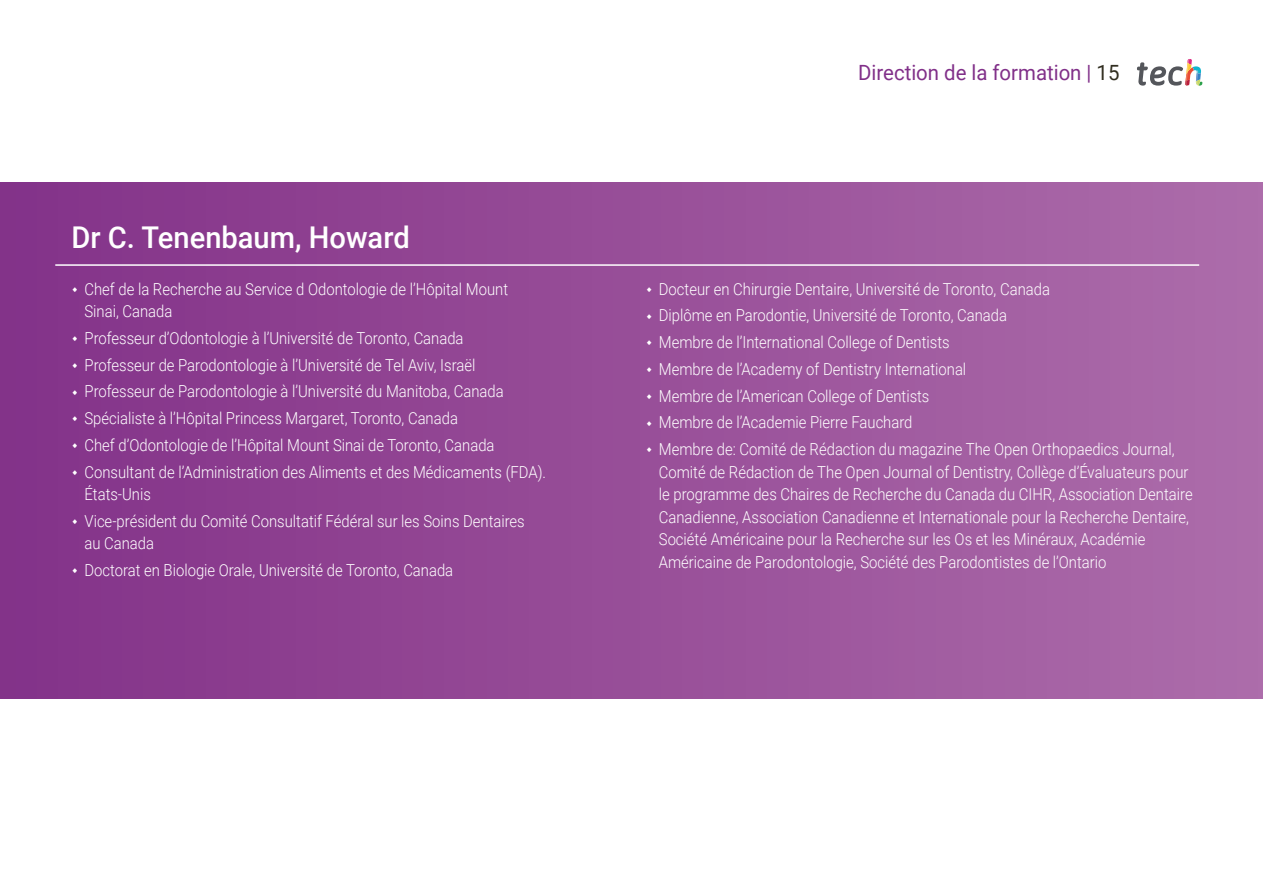
<style>
.page{position:relative;width:1263px;height:893px;background:#fff}
.page>*{position:absolute;margin:0;border:0;box-sizing:border-box;transform-origin:0 0}
.t1{font:500 30px "Roboto";color:#fff}
.t2{font:21px "Roboto";color:#813089}
.t3{font:300 16.5px/26.7px "Roboto";color:#fff;scale:.9 1}
.s1{color:#312e20}
</style>
<div class="page">
<div style="left:0;top:182px;width:1263px;height:516px;background:linear-gradient(to right,#833188,#ad6caa)"></div>
<svg style="left:1137px;top:59px;width:65px;height:27px"></svg>
<hr style="left:55px;top:264px;width:1144px;height:2px;background:#fff">
<svg style="left:73px;top:287px;width:4px;height:5px"></svg>
<svg style="left:73px;top:336px;width:4px;height:5px"></svg>
<svg style="left:73px;top:363px;width:4px;height:5px"></svg>
<svg style="left:73px;top:390px;width:4px;height:5px"></svg>
<svg style="left:73px;top:416px;width:4px;height:5px"></svg>
<svg style="left:73px;top:443px;width:4px;height:5px"></svg>
<svg style="left:73px;top:470px;width:4px;height:5px"></svg>
<svg style="left:73px;top:519px;width:4px;height:5px"></svg>
<svg style="left:73px;top:568px;width:4px;height:5px"></svg>
<svg style="left:647px;top:287px;width:4px;height:5px"></svg>
<svg style="left:647px;top:314px;width:4px;height:5px"></svg>
<svg style="left:647px;top:340px;width:4px;height:5px"></svg>
<svg style="left:647px;top:367px;width:4px;height:5px"></svg>
<svg style="left:647px;top:394px;width:4px;height:5px"></svg>
<svg style="left:647px;top:421px;width:4px;height:5px"></svg>
<svg style="left:647px;top:447px;width:4px;height:5px"></svg>
<h1 class="t1" style="left:71px;top:216px;width:340px">Dr C. Tenenbaum, Howard</h1>
<p class="t3" style="left:85px;top:277px;width:472px;line-height:22.5px">Chef de la Recherche au Service d Odontologie de l’Hôpital Mount<br>Sinai, Canada</p>
<p class="t3" style="left:85px;top:324px;width:514px">Professeur d’Odontologie à l’Université de Toronto, Canada<br>Professeur de Parodontologie à l’Université de Tel Aviv, Israël Professeur de Parodontologie à l’Université du Manitoba, Canada Spécialiste à l’Hôpital Princess Margaret, Toronto, Canada<br>Chef d’Odontologie de l’Hôpital Mount Sinai de Toronto, Canada Consultant de l’Administration des Aliments et des Médicaments (FDA).</p>
<p class="t3" style="left:85px;top:480px;width:491px">États-Unis<br>Vice-président du Comité Consultatif Fédéral sur les Soins Dentaires</p>
<p class="t3" style="left:85px;top:530px;width:411px">au Canada<br>Doctorat en Biologie Orale, Université de Toronto, Canada</p>
<p class="t2" style="left:858px;top:57px;width:263px">Direction de la formation | <span class="s1">15</span></p>
<p class="t3" style="left:659px;top:275px;width:575px">Docteur en Chirurgie Dentaire, Université de Toronto, Canada<br>Diplôme en Parodontie, Université de Toronto, Canada<br>Membre de l’International College of Dentists<br>Membre de l’Academy of Dentistry International<br>Membre de l’American College of Dentists<br>Membre de l’Academie Pierre Fauchard<br>Membre de: Comité de Rédaction du magazine The Open Orthopaedics Journal,</p>
<p class="t3" style="left:659px;top:460px;width:595px;line-height:22.5px">Comité de Rédaction de The Open Journal of Dentistry, Collège d’Évaluateurs pour le programme des Chaires de Recherche du Canada du CIHR, Association Dentaire Canadienne, Association Canadienne et Internationale pour la Recherche Dentaire, Société Américaine pour la Recherche sur les Os et les Minéraux, Académie Américaine de Parodontologie, Société des Parodontistes de l’Ontario</p>
</div>
